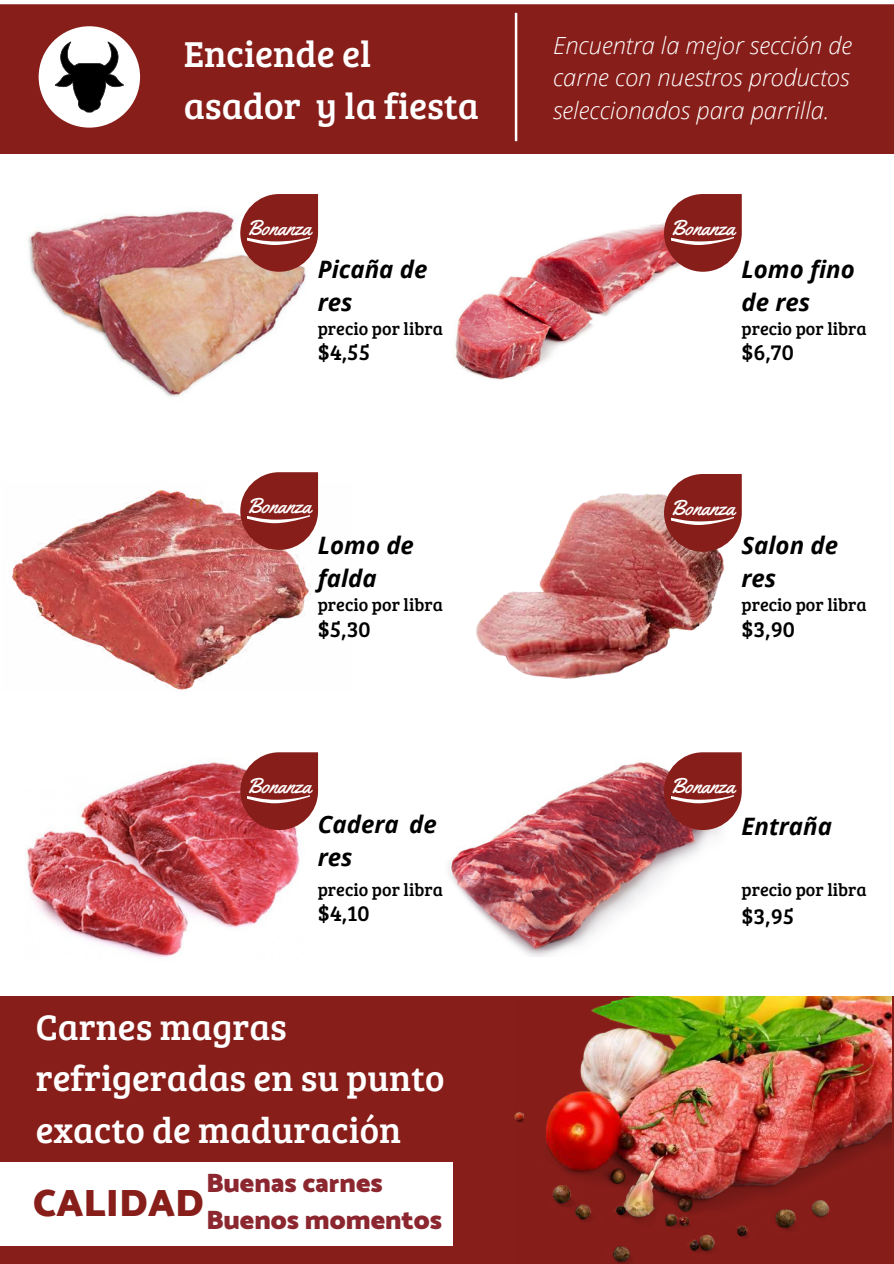
<style>
.page{position:relative;width:894px;height:1264px;background:#fff}
.page>*{position:absolute;margin:0;border:0;box-sizing:border-box;transform-origin:0 0}
.t1{font:900 38.7px "Catamaran";color:#881e1a}
.t2{font:37.2px/52.1px "Bree Serif";color:#fff}
.t3{font:36.75px/51.4px "Bree Serif";color:#fff}
.t4{font:900 27px/36.9px "Catamaran";color:#8c272f}
.t5{font:italic 700 24px/32.8px "Open Sans";color:#000}
.t6{font:italic 300 23.7px/32.4px "Open Sans";color:#fff;text-align:justify}
.t7{font:22.5px "Bree Serif";color:#000}
.t8{font:21.45px "Yellowtail";color:#fff}
.t9{font:18px "Bree Serif";color:#000}
</style>
<div class="page">
<img style="left:455px;top:223px;width:212px;height:157px">
<img style="left:28px;top:210px;width:278px;height:187px">
<div style="left:0;top:0;width:893px;height:154px;background:#881e1a"></div>
<hr style="left:0;top:0;width:893px;height:4px;background:#fff">
<svg style="left:240px;top:194px;width:78px;height:78px;background:#9d4541"></svg>
<img style="left:12px;top:482px;width:307px;height:208px">
<svg style="left:240px;top:472px;width:78px;height:78px;background:#9c413e"></svg>
<img style="left:27px;top:762px;width:273px;height:196px">
<svg style="left:240px;top:752px;width:78px;height:78px;background:#9b3d3a"></svg>
<img style="left:448px;top:762px;width:273px;height:194px">
<svg style="left:663px;top:194px;width:78px;height:78px;background:#9d4441"></svg>
<img style="left:476px;top:493px;width:248px;height:186px">
<svg style="left:663px;top:752px;width:78px;height:78px;background:#973c3a"></svg>
<svg style="left:663px;top:474px;width:78px;height:77px;background:#9a403d"></svg>
<svg style="left:38px;top:13px;width:480px;height:129px"></svg>
<div style="left:206px;top:465px;width:34px;height:35px;background:#fff"></div>
<div style="left:0;top:996px;width:893px;height:267px;background:#881e1a"></div>
<div style="left:0;top:1162px;width:452px;height:83px;background:#fff"></div>
<img style="left:514px;top:996px;width:377px;height:267px">
<h2 class="t2" style="left:184px;top:26px;width:297px">Enciende el asador y la fiesta</h2>
<h3 class="t6" style="left:553px;top:28px;width:300px">Encuentra la mejor sección de carne con nuestros productos seleccionados para parrilla.</h3>
<p class="t8" style="left:247px;top:214px;width:66px">Bonanza</p>
<h3 class="t5" style="left:317px;top:252px;width:111px">Picaña de res</h3>
<p class="t8" style="left:670px;top:214px;width:66px">Bonanza</p>
<h3 class="t5" style="left:741px;top:252px;width:115px">Lomo fino de res</h3>
<p class="t9" style="left:317px;top:315px;width:127px">precio por libra</p>
<p class="t9" style="left:741px;top:315px;width:127px">precio por libra</p>
<p class="t7" style="left:317px;top:336px;width:54px">$4,55</p>
<p class="t7" style="left:741px;top:336px;width:54px">$6,70</p>
<p class="t8" style="left:247px;top:492px;width:66px">Bonanza</p>
<p class="t8" style="left:670px;top:494px;width:66px">Bonanza</p>
<h3 class="t5" style="left:317px;top:528px;width:98px">Lomo de falda</h3>
<h3 class="t5" style="left:741px;top:528px;width:98px">Salon de res</h3>
<p class="t9" style="left:317px;top:592px;width:127px">precio por libra</p>
<p class="t9" style="left:741px;top:592px;width:127px">precio por libra</p>
<p class="t7" style="left:317px;top:612px;width:54px">$5,30</p>
<p class="t7" style="left:741px;top:612px;width:55px">$3,90</p>
<p class="t8" style="left:247px;top:772px;width:66px">Bonanza</p>
<p class="t8" style="left:670px;top:772px;width:66px">Bonanza</p>
<h3 class="t5" style="left:317px;top:807px;width:121px">Cadera de res</h3>
<h3 class="t5" style="left:741px;top:809px;width:92px">Entraña</h3>
<p class="t9" style="left:317px;top:876px;width:127px">precio por libra</p>
<p class="t9" style="left:741px;top:876px;width:127px">precio por libra</p>
<p class="t7" style="left:741px;top:899px;width:54px">$3,95</p>
<p class="t7" style="left:317px;top:896px;width:53px">$4,10</p>
<h3 class="t3" style="left:36px;top:999px;width:410px">Carnes magras refrigeradas en su punto exacto de maduración</h3>
<h3 class="t4" style="left:206px;top:1164px;width:237px">Buenas carnes<br>Buenos momentos</h3>
<h1 class="t1" style="left:33px;top:1179px;width:172px">CALIDAD</h1>
</div>
